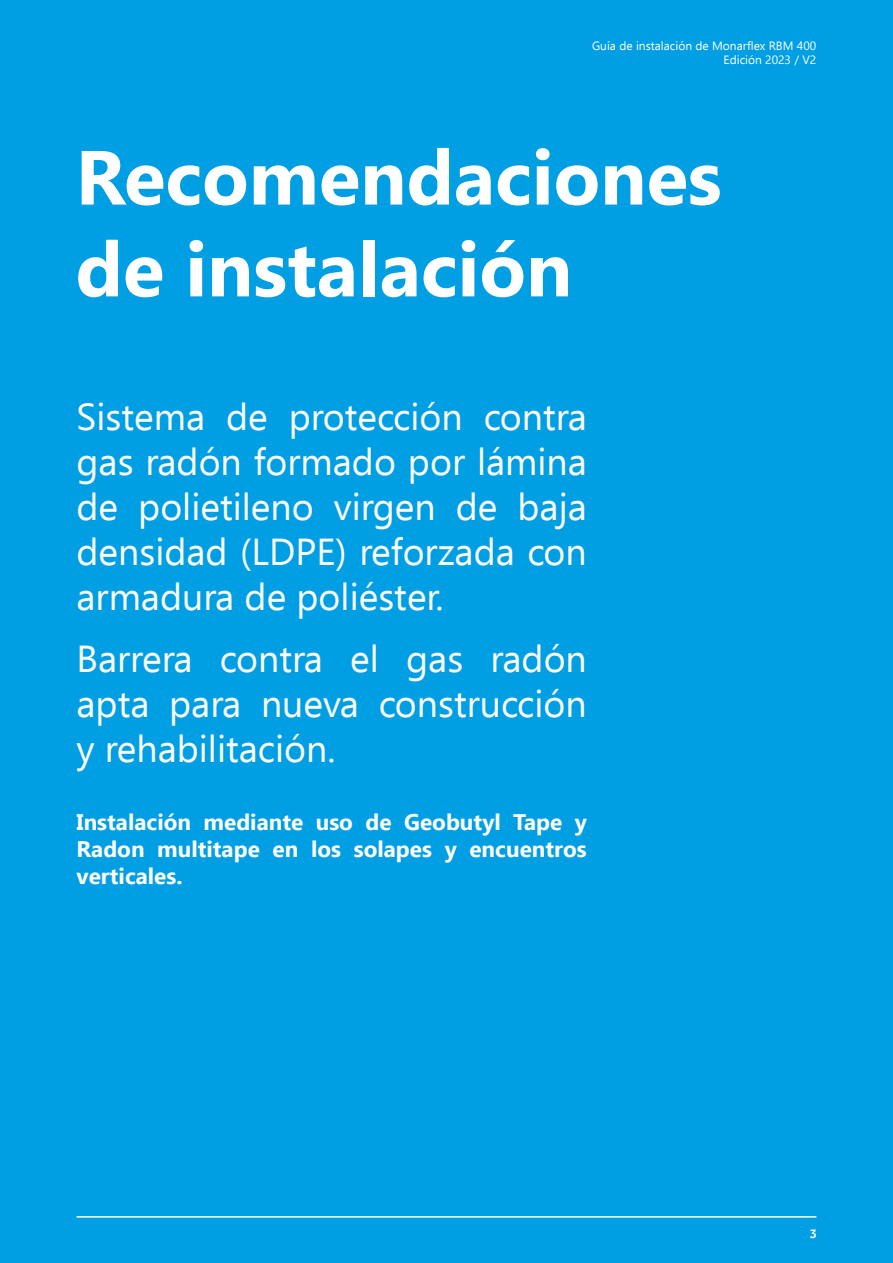
<style>
.page{position:relative;width:893px;height:1263px;background:#009fe3}
.page>*{position:absolute;margin:0;border:0;box-sizing:border-box;transform-origin:0 0}
.t1{font:700 76.5px/91.8px "Ebrima";color:#fff}
.t2{font:37.5px/45px "Ebrima";color:#fff;text-align:justify}
.t3{font:700 22.5px/27px "Ebrima";color:#fff;text-align:justify}
.t4{font:500 13.5px "Effra";color:#fff}
.t5{font:12px/14.4px "Ebrima";color:#fff;text-align:right}
.s1{font-style:inherit}
</style>
<div class="page">
<hr style="left:77px;top:1216px;width:739px;height:1px;background:#fff">
<p class="t5" style="left:592px;top:38px;width:226px">Guía de instalación de Monarflex RBM 400<br>Edición 2023 / V2</p>
<h1 class="t1" style="left:76px;top:127px;width:648px"><span class="s1">R</span>ecomendaciones de instalación</h1>
<p class="t2" style="left:77px;top:393px;width:512px">Sistema de protección contra gas radón formado por lámina de polietileno virgen de baja densidad (LDPE) reforzada con armadura de poliéster.</p>
<p class="t2" style="left:77px;top:635px;width:512px">Barrera contra el gas radón apta para nueva construcción y rehabilitación.</p>
<p class="t3" style="left:77px;top:807px;width:512px">Instalación mediante uso de Geobutyl Tape y Radon multitape en los solapes y encuentros verticales.</p>
<p class="t4" style="left:810px;top:1226px;width:9px">3</p>
</div>
